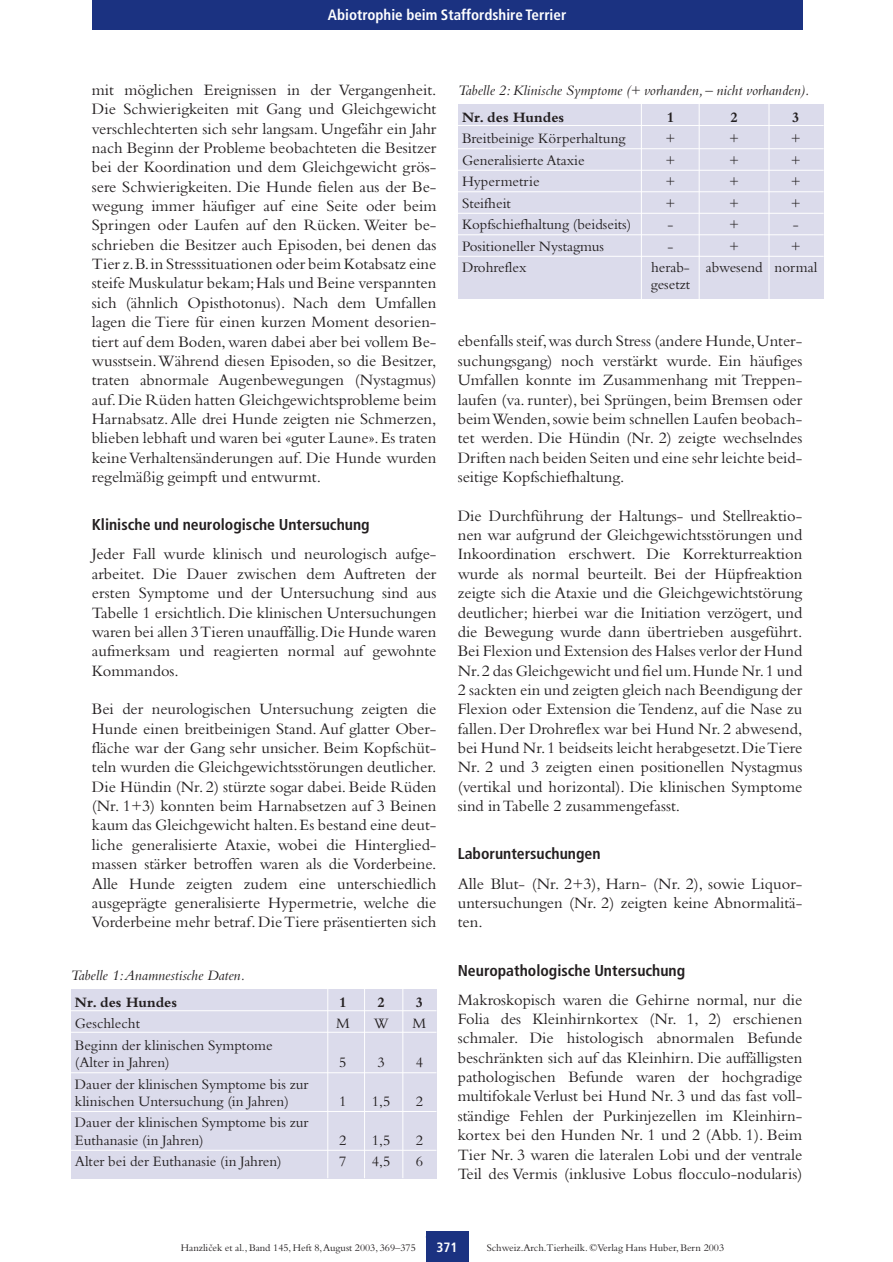
<style>
.page{position:relative;width:893px;height:1262px;background:#fff}
.page>*{position:absolute;margin:0;border:0;box-sizing:border-box;transform-origin:0 0}
.t1{font:16.5px/19.4px "Bembo";color:#231f20;text-align:justify}
.t2{font:700 condensed 15.75px "Frutiger";color:#231f20}
.t3{font:15px/17.2px "Bembo";color:#231f20}
.t4{font:italic 15px "Bembo";color:#231f20}
.t5{font:700 condensed 15px "Frutiger";color:#fff}
.t6{font:700 15px "Bembo";color:#231f20}
.t7{font:700 condensed 13.5px "Frutiger";color:#fff}
.t8{font:10.5px "Bembo";color:#231f20}
</style>
<div class="page">
<div style="left:92px;top:0;width:710px;height:30px;background:#1b3281"></div>
<div style="left:426px;top:1231px;width:42px;height:30px;background:#1b3281"></div>
<div style="left:71px;top:989px;width:365px;height:189px;background:#dbdbeb"></div>
<hr style="left:71px;top:1010px;width:365px;height:1px;background:#fff">
<hr style="left:71px;top:1031px;width:365px;height:1px;background:#fff">
<hr style="left:71px;top:1072px;width:365px;height:1px;background:#fff">
<hr style="left:71px;top:1111px;width:365px;height:1px;background:#fff">
<hr style="left:71px;top:1149px;width:365px;height:1px;background:#fff">
<hr style="left:327px;top:989px;width:1px;height:189px;background:#fff">
<hr style="left:364px;top:989px;width:1px;height:189px;background:#fff">
<hr style="left:402px;top:989px;width:1px;height:189px;background:#fff">
<div style="left:458px;top:104px;width:365px;height:195px;background:#dbdbeb"></div>
<hr style="left:458px;top:125px;width:365px;height:1px;background:#fff">
<hr style="left:458px;top:148px;width:365px;height:1px;background:#fff">
<hr style="left:458px;top:170px;width:365px;height:1px;background:#fff">
<hr style="left:458px;top:191px;width:365px;height:1px;background:#fff">
<hr style="left:458px;top:213px;width:365px;height:1px;background:#fff">
<hr style="left:458px;top:234px;width:365px;height:1px;background:#fff">
<hr style="left:458px;top:256px;width:365px;height:1px;background:#fff">
<hr style="left:641px;top:104px;width:1px;height:196px;background:#fff">
<hr style="left:698px;top:104px;width:1px;height:196px;background:#fff">
<hr style="left:768px;top:104px;width:1px;height:198px;background:#fff">
<p class="t5" style="left:328px;top:9px;width:240px">Abiotrophie beim Staffordshire Terrier</p>
<p class="t1" style="left:92px;top:82px;width:346px">mit möglichen Ereignissen in der Vergangenheit.<br>Die Schwierigkeiten mit Gang und Gleichgewicht verschlechterten sich sehr langsam. Ungefähr ein Jahr nach Beginn der Probleme beobachteten die Besitzer bei der Koordination und dem Gleichgewicht grös&shy;sere Schwierigkeiten. Die Hunde fielen aus der Be&shy;wegung immer häufiger auf eine Seite oder beim Springen oder Laufen auf den Rücken. Weiter be&shy;schrieben die Besitzer auch Episoden, bei denen das Tier z.B.in Stresssituationen oder beim Kotabsatz eine steife Muskulatur bekam;Hals und Beine verspannten sich (ähnlich Opisthotonus). Nach dem Umfallen lagen die Tiere für einen kurzen Moment desorien&shy;tiert auf dem Boden,waren dabei aber bei vollem Be&shy;wusstsein.Während diesen Episoden, so die Besitzer, traten abnormale Augenbewegungen (Nystagmus) auf.Die Rüden hatten Gleichgewichtsprobleme beim Harnabsatz.Alle drei Hunde zeigten nie Schmerzen, blieben lebhaft und waren bei «guter Laune».Es traten keine Verhaltensänderungen auf. Die Hunde wurden regelmäßig geimpft und entwurmt.</p>
<p class="t2" style="left:92px;top:518px;width:279px">Klinische und neurologische Untersuchung</p>
<p class="t1" style="left:92px;top:546px;width:346px">Jeder Fall wurde klinisch und neurologisch aufge&shy;arbeitet. Die Dauer zwischen dem Auftreten der ersten Symptome und der Untersuchung sind aus Tabelle 1 ersichtlich. Die klinischen Untersuchungen waren bei allen 3 Tieren unauffällig.Die Hunde waren aufmerksam und reagierten normal auf gewohnte Kommandos.</p>
<p class="t1" style="left:92px;top:701px;width:346px">Bei der neurologischen Untersuchung zeigten die Hunde einen breitbeinigen Stand. Auf glatter Ober&shy;fläche war der Gang sehr unsicher. Beim Kopfschüt&shy;teln wurden die Gleichgewichtsstörungen deutlicher.<br>Die Hündin (Nr. 2) stürzte sogar dabei. Beide Rüden (Nr. 1+3) konnten beim Harnabsetzen auf 3 Beinen kaum das Gleichgewicht halten.Es bestand eine deut&shy;liche generalisierte Ataxie, wobei die Hinterglied&shy;massen stärker betroffen waren als die Vorderbeine.<br>Alle Hunde zeigten zudem eine unterschiedlich ausgeprägte generalisierte Hypermetrie, welche die Vorderbeine mehr betraf. Die Tiere präsentierten sich</p>
<p class="t4" style="left:71px;top:970px;width:176px">Tabelle 1:Anamnestische Daten.</p>
<p class="t6" style="left:75px;top:996px;width:104px">Nr. des Hundes</p>
<p class="t6" style="left:339px;top:996px;width:9px">1</p>
<p class="t6" style="left:377px;top:996px;width:9px">2</p>
<p class="t6" style="left:415px;top:996px;width:9px">3</p>
<p class="t3" style="left:75px;top:1016px;width:67px">Geschlecht</p>
<p class="t3" style="left:336px;top:1016px;width:15px">M</p>
<p class="t3" style="left:373px;top:1016px;width:16px">W</p>
<p class="t3" style="left:412px;top:1016px;width:15px">M</p>
<p class="t3" style="left:75px;top:1037px;width:199px">Beginn der klinischen Symptome (Alter in Jahren)</p>
<p class="t3" style="left:339px;top:1055px;width:9px">5</p>
<p class="t3" style="left:377px;top:1055px;width:9px">3</p>
<p class="t3" style="left:416px;top:1055px;width:9px">4</p>
<p class="t3" style="left:75px;top:1076px;width:235px">Dauer der klinischen Symptome bis zur klinischen Untersuchung (in Jahren)</p>
<p class="t3" style="left:75px;top:1115px;width:235px">Dauer der klinischen Symptome bis zur<br>Euthanasie (in Jahren)</p>
<p class="t3" style="left:339px;top:1093px;width:9px">1</p>
<p class="t3" style="left:372px;top:1093px;width:20px">1,5</p>
<p class="t3" style="left:416px;top:1093px;width:9px">2</p>
<p class="t3" style="left:339px;top:1132px;width:9px">2</p>
<p class="t3" style="left:372px;top:1132px;width:20px">1,5</p>
<p class="t3" style="left:416px;top:1132px;width:9px">2</p>
<p class="t3" style="left:75px;top:1154px;width:208px">Alter bei der Euthanasie (in Jahren)</p>
<p class="t3" style="left:339px;top:1154px;width:9px">7</p>
<p class="t3" style="left:372px;top:1154px;width:20px">4,5</p>
<p class="t3" style="left:416px;top:1154px;width:9px">6</p>
<p class="t4" style="left:457px;top:85px;width:353px">Tabelle 2: Klinische Symptome (+ vorhanden, – nicht vorhanden).</p>
<p class="t6" style="left:462px;top:111px;width:104px">Nr. des Hundes</p>
<p class="t6" style="left:666px;top:111px;width:9px">1</p>
<p class="t6" style="left:730px;top:111px;width:9px">2</p>
<p class="t6" style="left:792px;top:111px;width:9px">3</p>
<p class="t3" style="left:462px;top:131px;width:165px">Breitbeinige Körperhaltung</p>
<p class="t3" style="left:665px;top:131px;width:12px">+</p>
<p class="t3" style="left:729px;top:131px;width:12px">+</p>
<p class="t3" style="left:791px;top:131px;width:12px">+</p>
<p class="t3" style="left:462px;top:153px;width:124px">Generalisierte Ataxie</p>
<p class="t3" style="left:665px;top:153px;width:12px">+</p>
<p class="t3" style="left:729px;top:153px;width:12px">+</p>
<p class="t3" style="left:791px;top:153px;width:12px">+</p>
<p class="t3" style="left:462px;top:174px;width:79px">Hypermetrie</p>
<p class="t3" style="left:665px;top:174px;width:12px">+</p>
<p class="t3" style="left:729px;top:174px;width:12px">+</p>
<p class="t3" style="left:791px;top:174px;width:12px">+</p>
<p class="t3" style="left:462px;top:196px;width:50px">Steifheit</p>
<p class="t3" style="left:665px;top:196px;width:12px">+</p>
<p class="t3" style="left:729px;top:196px;width:12px">+</p>
<p class="t3" style="left:791px;top:196px;width:12px">+</p>
<p class="t3" style="left:462px;top:217px;width:171px">Kopfschiefhaltung (beidseits)</p>
<p class="t3" style="left:667px;top:217px;width:7px">-</p>
<p class="t3" style="left:729px;top:217px;width:12px">+</p>
<p class="t3" style="left:793px;top:217px;width:7px">-</p>
<p class="t3" style="left:462px;top:239px;width:144px">Positioneller Nystagmus</p>
<p class="t3" style="left:667px;top:239px;width:7px">-</p>
<p class="t3" style="left:729px;top:239px;width:12px">+</p>
<p class="t3" style="left:791px;top:239px;width:12px">+</p>
<p class="t3" style="left:462px;top:260px;width:66px">Drohreflex</p>
<p class="t3" style="left:650px;top:260px;width:168px">herab- abwesend normal gesetzt</p>
<p class="t1" style="left:458px;top:333px;width:346px">ebenfalls steif,was durch Stress (andere Hunde,Unter&shy;suchungsgang) noch verstärkt wurde. Ein häufiges Umfallen konnte im Zusammenhang mit Treppen&shy;laufen (va. runter), bei Sprüngen, beim Bremsen oder beim Wenden,sowie beim schnellen Laufen beobach&shy;tet werden. Die Hündin (Nr. 2) zeigte wechselndes Driften nach beiden Seiten und eine sehr leichte beid&shy;seitige Kopfschiefhaltung.</p>
<p class="t1" style="left:458px;top:507px;width:346px">Die Durchführung der Haltungs- und Stellreaktio&shy;nen war aufgrund der Gleichgewichtsstörungen und Inkoordination erschwert. Die Korrekturreaktion wurde als normal beurteilt. Bei der Hüpfreaktion zeigte sich die Ataxie und die Gleichgewichtstörung deutlicher; hierbei war die Initiation verzögert, und die Bewegung wurde dann übertrieben ausgeführt.<br>Bei Flexion und Extension des Halses verlor der Hund Nr.2 das Gleichgewicht und fiel um.Hunde Nr.1 und 2 sackten ein und zeigten gleich nach Beendigung der Flexion oder Extension die Tendenz, auf die Nase zu fallen. Der Drohreflex war bei Hund Nr. 2 abwesend, bei Hund Nr.1 beidseits leicht herabgesetzt.Die Tiere Nr. 2 und 3 zeigten einen positionellen Nystagmus (vertikal und horizontal). Die klinischen Symptome sind in Tabelle 2 zusammengefasst.</p>
<p class="t2" style="left:458px;top:847px;width:144px">Laboruntersuchungen</p>
<p class="t1" style="left:458px;top:875px;width:346px">Alle Blut- (Nr. 2+3), Harn- (Nr. 2), sowie Liquor&shy;untersuchungen (Nr. 2) zeigten keine Abnormalitä&shy;ten.</p>
<p class="t2" style="left:458px;top:963px;width:229px">Neuropathologische Untersuchung</p>
<p class="t1" style="left:458px;top:991px;width:346px">Makroskopisch waren die Gehirne normal, nur die Folia des Kleinhirnkortex (Nr. 1, 2) erschienen schmaler. Die histologisch abnormalen Befunde beschränkten sich auf das Kleinhirn. Die auffälligsten pathologischen Befunde waren der hochgradige multifokale Verlust bei Hund Nr. 3 und das fast voll&shy;ständige Fehlen der Purkinjezellen im Kleinhirn&shy;kortex bei den Hunden Nr. 1 und 2 (Abb. 1). Beim Tier Nr. 3 waren die lateralen Lobi und der ventrale Teil des Vermis (inklusive Lobus flocculo-nodularis)</p>
<p class="t7" style="left:436px;top:1241px;width:23px">371</p>
<p class="t8" style="left:181px;top:1244px;width:236px">Hanzlicˇek et al., Band 145, Heft 8,August 2003, 369–375</p>
<p class="t8" style="left:486px;top:1244px;width:239px">Schweiz.Arch.Tierheilk. ©Verlag Hans Huber, Bern 2003</p>
</div>
